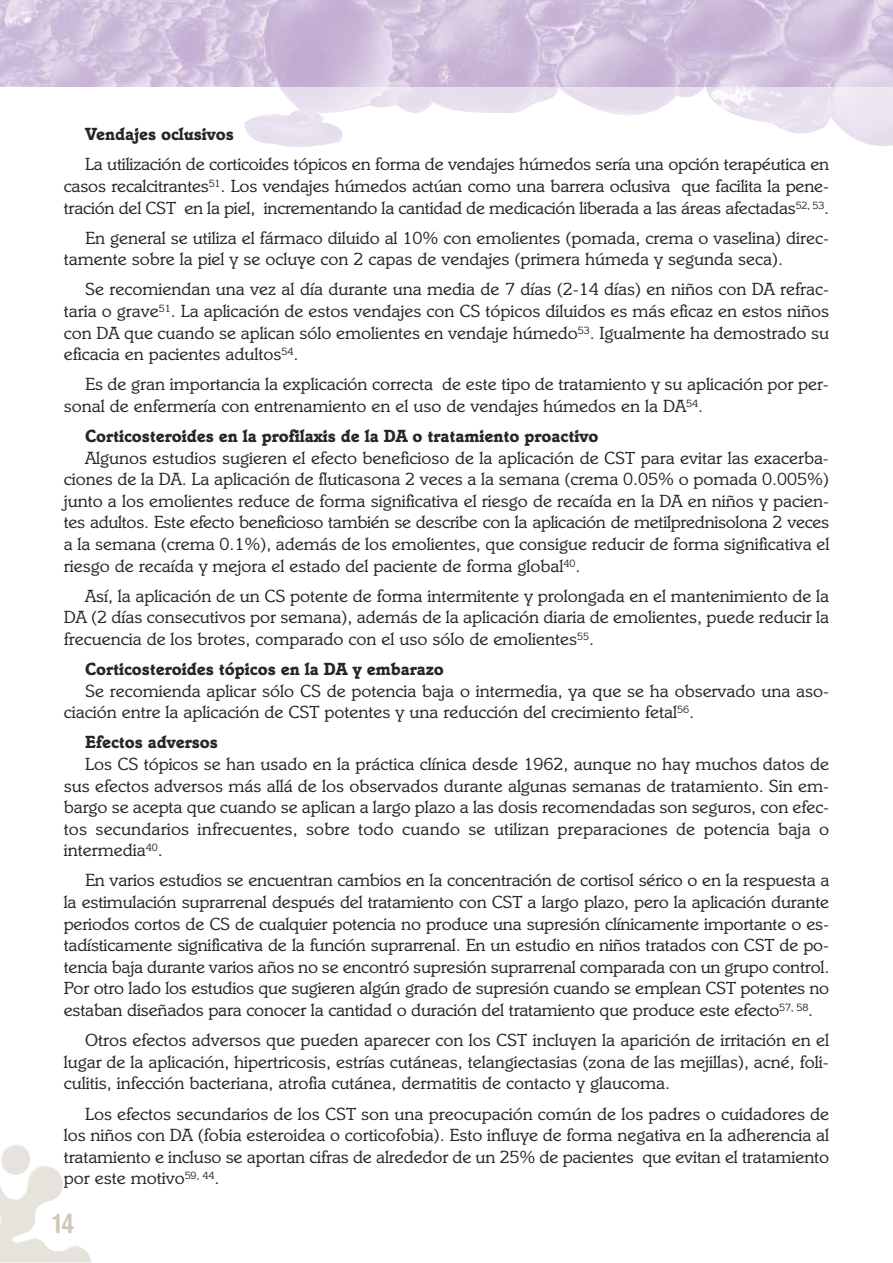
<style>
.page{position:relative;width:893px;height:1263px;background:#fff}
.page>*{position:absolute;margin:0;border:0;box-sizing:border-box;transform-origin:0 0}
.t1{font:700 condensed 27px "Helvetica Rounded";color:#cfc9ba}
.t2{font:18px/21.6px "Italia";color:#272627;text-align:justify}
.t3{font:700 18px "Italia";color:#272627}
</style>
<div class="page">
<img style="left:244px;top:87px;width:649px;height:60px">
<img style="left:1px;top:0;width:892px;height:87px">
<img style="left:448px;top:0;width:407px;height:147px">
<img style="left:706px;top:87px;width:149px;height:52px">
<img style="left:448px;top:87px;width:257px;height:28px">
<img style="left:1px;top:1145px;width:90px;height:117px">
<p class="t3" style="left:85px;top:128px;width:150px">Vendajes oclusivos</p>
<p class="t2" style="left:64px;top:155px;width:767px;text-indent:21px">La utilización de corticoides tópicos en forma de vendajes húmedos sería una opción terapéutica en casos recalcitrantes<sup>51</sup>. Los vendajes húmedos actúan como una barrera oclusiva que facilita la pene&shy;tración del CST en la piel, incrementando la cantidad de medicación liberada a las áreas afectadas<sup>52,</sup> <sup>53</sup>.</p>
<p class="t2" style="left:64px;top:228px;width:767px;text-indent:21px">En general se utiliza el fármaco diluido al 10% con emolientes (pomada, crema o vaselina) direc&shy;tamente sobre la piel y se ocluye con 2 capas de vendajes (primera húmeda y segunda seca).</p>
<p class="t2" style="left:64px;top:280px;width:767px;text-indent:21px">Se recomiendan una vez al día durante una media de 7 días (2-14 días) en niños con DA refrac&shy;taria o grave<sup>51</sup>. La aplicación de estos vendajes con CS tópicos diluidos es más eficaz en estos niños con DA que cuando se aplican sólo emolientes en vendaje húmedo<sup>53</sup>. Igualmente ha demostrado su eficacia en pacientes adultos<sup>54</sup>.</p>
<p class="t2" style="left:64px;top:375px;width:766px;text-indent:21px">Es de gran importancia la explicación correcta de este tipo de tratamiento y su aplicación por per&shy;sonal de enfermería con entrenamiento en el uso de vendajes húmedos en la DA<sup>54</sup>.</p>
<p class="t3" style="left:85px;top:429px;width:515px">Corticosteroides en la profilaxis de la DA o tratamiento proactivo</p>
<p class="t2" style="left:64px;top:448px;width:767px;text-indent:21px">Algunos estudios sugieren el efecto beneficioso de la aplicación de CST para evitar las exacerba&shy;ciones de la DA. La aplicación de fluticasona 2 veces a la semana (crema 0.05% o pomada 0.005%) junto a los emolientes reduce de forma significativa el riesgo de recaída en la DA en niños y pacien&shy;tes adultos. Este efecto beneficioso también se describe con la aplicación de metilprednisolona 2 veces a la semana (crema 0.1%), además de los emolientes, que consigue reducir de forma significativa el riesgo de recaída y mejora el estado del paciente de forma global<sup>40</sup>.</p>
<p class="t2" style="left:64px;top:586px;width:767px;text-indent:21px">Así, la aplicación de un CS potente de forma intermitente y prolongada en el mantenimiento de la DA (2 días consecutivos por semana), además de la aplicación diaria de emolientes, puede reducir la frecuencia de los brotes, comparado con el uso sólo de emolientes<sup>55</sup>.</p>
<p class="t3" style="left:85px;top:662px;width:360px">Corticosteroides tópicos en la DA y embarazo</p>
<p class="t2" style="left:64px;top:681px;width:767px;text-indent:21px">Se recomienda aplicar sólo CS de potencia baja o intermedia, ya que se ha observado una aso&shy;ciación entre la aplicación de CST potentes y una reducción del crecimiento fetal<sup>56</sup>.</p>
<p class="t3" style="left:85px;top:736px;width:134px">Efectos adversos</p>
<p class="t2" style="left:64px;top:755px;width:767px;text-indent:21px">Los CS tópicos se han usado en la práctica clínica desde 1962, aunque no hay muchos datos de sus efectos adversos más allá de los observados durante algunas semanas de tratamiento. Sin em&shy;bargo se acepta que cuando se aplican a largo plazo a las dosis recomendadas son seguros, con efec&shy;tos secundarios infrecuentes, sobre todo cuando se utilizan preparaciones de potencia baja o intermedia<sup>40</sup>.</p>
<p class="t2" style="left:64px;top:871px;width:767px;text-indent:21px">En varios estudios se encuentran cambios en la concentración de cortisol sérico o en la respuesta a la estimulación suprarrenal después del tratamiento con CST a largo plazo, pero la aplicación durante periodos cortos de CS de cualquier potencia no produce una supresión clínicamente importante o es&shy;tadísticamente significativa de la función suprarrenal. En un estudio en niños tratados con CST de po&shy;tencia baja durante varios años no se encontró supresión suprarrenal comparada con un grupo control.<br>Por otro lado los estudios que sugieren algún grado de supresión cuando se emplean CST potentes no estaban diseñados para conocer la cantidad o duración del tratamiento que produce este efecto<sup>57,</sup> <sup>58</sup>.</p>
<p class="t2" style="left:64px;top:1031px;width:767px;text-indent:21px">Otros efectos adversos que pueden aparecer con los CST incluyen la aparición de irritación en el lugar de la aplicación, hipertricosis, estrías cutáneas, telangiectasias (zona de las mejillas), acné, foli&shy;culitis, infección bacteriana, atrofia cutánea, dermatitis de contacto y glaucoma.</p>
<p class="t2" style="left:64px;top:1104px;width:767px;text-indent:21px">Los efectos secundarios de los CST son una preocupación común de los padres o cuidadores de los niños con DA (fobia esteroidea o corticofobia). Esto influye de forma negativa en la adherencia al tratamiento e incluso se aportan cifras de alrededor de un 25% de pacientes que evitan el tratamiento por este motivo<sup>59,</sup> <sup>44</sup>.</p>
<h1 class="t1" style="left:52px;top:1213px;width:23px">14</h1>
</div>
